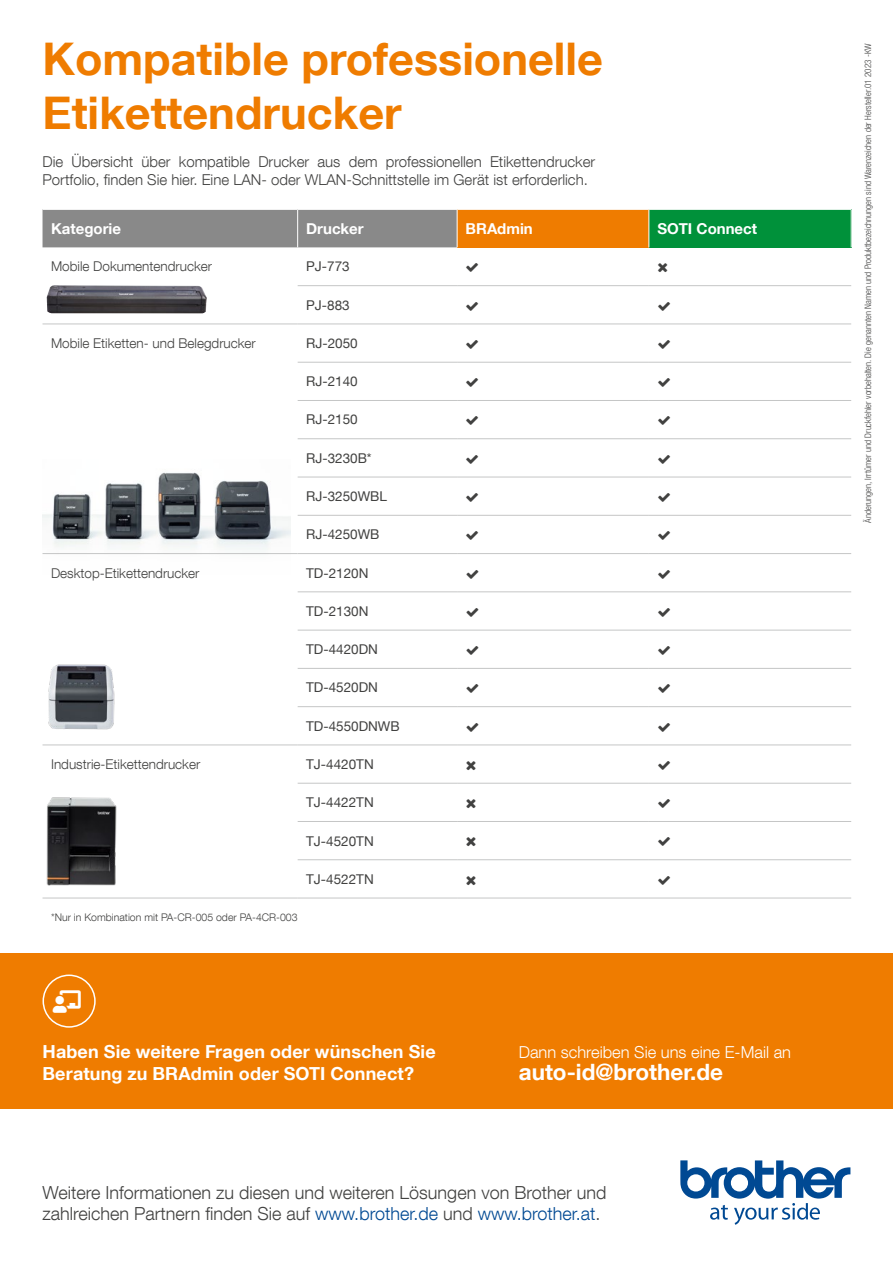
<style>
.page{position:relative;width:893px;height:1263px;background:#fff}
.page>*{position:absolute;margin:0;border:0;box-sizing:border-box;transform-origin:0 0}
.t1{font:700 45px/54px "Helvetica Neue LT Com";color:#ef7c00}
.t2{font:700 22.5px "Helvetica Neue LT Com";color:#fff}
.t3{font:300 18px/21.6px "Helvetica Neue LT Com";color:#414140}
.t4{font:700 18px/21.6px "Helvetica Neue LT Com";letter-spacing:.01em;color:#fff}
.t5{font:300 16.5px "Helvetica Neue LT Com";color:#fff}
.t6{font:300 15px/18px "Helvetica Neue LT Com";color:#414140}
.t7{font:700 15px "Helvetica Neue LT Com";color:#fff}
.t8{font:13.5px "Helvetica Neue LT Com";color:#414140}
.t9{font:300 13.5px "Helvetica Neue LT Com";color:#414140}
.t10{font:300 10.5px "Helvetica Neue LT Com";color:#414140}
.t11{font:300 condensed 9px "Helvetica Neue LT Com";color:#414140}
.s1{color:#004993}
</style>
<div class="page">
<img style="left:43px;top:472px;width:248px;height:83px">
<svg style="left:680px;top:1160px;width:170px;height:65px"></svg>
<div style="left:0;top:953px;width:893px;height:155px;background:#ef7c00"></div>
<div style="left:43px;top:974px;width:53px;height:54px;border:2px solid #fff;border-radius:50%"></div>
<div style="left:43px;top:210px;width:414px;height:37px;background:#898989"></div>
<div style="left:457px;top:209px;width:192px;height:38px;background:#ef7c00"></div>
<div style="left:649px;top:209px;width:202px;height:38px;background:#00913a"></div>
<hr style="left:298px;top:285px;width:159px;height:1px;background:#c5c6c6">
<hr style="left:457px;top:285px;width:192px;height:1px;background:#c5c6c6">
<hr style="left:649px;top:285px;width:202px;height:1px;background:#c5c6c6">
<hr style="left:297px;top:210px;width:1px;height:37px;background:#fff">
<hr style="left:457px;top:210px;width:1px;height:37px;background:#fff">
<hr style="left:648px;top:210px;width:1px;height:37px;background:#fff">
<hr style="left:457px;top:208px;width:192px;height:2px;background:#fff">
<hr style="left:649px;top:208px;width:203px;height:2px;background:#fff">
<hr style="left:43px;top:324px;width:255px;height:1px;background:#c5c6c6">
<hr style="left:298px;top:324px;width:159px;height:1px;background:#c5c6c6">
<hr style="left:457px;top:324px;width:192px;height:1px;background:#c5c6c6">
<hr style="left:649px;top:324px;width:202px;height:1px;background:#c5c6c6">
<hr style="left:298px;top:362px;width:159px;height:1px;background:#c5c6c6">
<hr style="left:457px;top:362px;width:192px;height:1px;background:#c5c6c6">
<hr style="left:649px;top:362px;width:202px;height:1px;background:#c5c6c6">
<hr style="left:298px;top:400px;width:159px;height:1px;background:#c5c6c6">
<hr style="left:298px;top:438px;width:159px;height:1px;background:#c5c6c6">
<hr style="left:457px;top:400px;width:192px;height:1px;background:#c5c6c6">
<hr style="left:457px;top:438px;width:192px;height:1px;background:#c5c6c6">
<hr style="left:649px;top:400px;width:202px;height:1px;background:#c5c6c6">
<hr style="left:649px;top:438px;width:202px;height:1px;background:#c5c6c6">
<hr style="left:43px;top:553px;width:255px;height:1px;background:#c5c6c6">
<hr style="left:43px;top:744px;width:255px;height:1px;background:#c5c6c6">
<hr style="left:43px;top:898px;width:255px;height:1px;background:#c5c6c6">
<hr style="left:298px;top:477px;width:159px;height:1px;background:#c5c6c6">
<hr style="left:298px;top:515px;width:159px;height:1px;background:#c5c6c6">
<hr style="left:298px;top:553px;width:159px;height:1px;background:#c5c6c6">
<hr style="left:298px;top:591px;width:159px;height:1px;background:#c5c6c6">
<hr style="left:298px;top:630px;width:159px;height:1px;background:#c5c6c6">
<hr style="left:298px;top:668px;width:159px;height:1px;background:#c5c6c6">
<hr style="left:298px;top:706px;width:159px;height:1px;background:#c5c6c6">
<hr style="left:298px;top:744px;width:159px;height:1px;background:#c5c6c6">
<hr style="left:298px;top:783px;width:159px;height:1px;background:#c5c6c6">
<hr style="left:298px;top:821px;width:159px;height:1px;background:#c5c6c6">
<hr style="left:298px;top:859px;width:159px;height:1px;background:#c5c6c6">
<hr style="left:298px;top:898px;width:159px;height:1px;background:#c5c6c6">
<hr style="left:457px;top:477px;width:192px;height:1px;background:#c5c6c6">
<hr style="left:457px;top:515px;width:192px;height:1px;background:#c5c6c6">
<hr style="left:457px;top:553px;width:192px;height:1px;background:#c5c6c6">
<hr style="left:457px;top:591px;width:192px;height:1px;background:#c5c6c6">
<hr style="left:457px;top:630px;width:192px;height:1px;background:#c5c6c6">
<hr style="left:457px;top:668px;width:192px;height:1px;background:#c5c6c6">
<hr style="left:457px;top:706px;width:192px;height:1px;background:#c5c6c6">
<hr style="left:457px;top:744px;width:192px;height:1px;background:#c5c6c6">
<hr style="left:457px;top:783px;width:192px;height:1px;background:#c5c6c6">
<hr style="left:457px;top:821px;width:192px;height:1px;background:#c5c6c6">
<hr style="left:457px;top:859px;width:192px;height:1px;background:#c5c6c6">
<hr style="left:457px;top:898px;width:192px;height:1px;background:#c5c6c6">
<hr style="left:649px;top:477px;width:202px;height:1px;background:#c5c6c6">
<hr style="left:649px;top:515px;width:202px;height:1px;background:#c5c6c6">
<hr style="left:649px;top:553px;width:202px;height:1px;background:#c5c6c6">
<hr style="left:649px;top:591px;width:202px;height:1px;background:#c5c6c6">
<hr style="left:649px;top:630px;width:202px;height:1px;background:#c5c6c6">
<hr style="left:649px;top:668px;width:202px;height:1px;background:#c5c6c6">
<hr style="left:649px;top:706px;width:202px;height:1px;background:#c5c6c6">
<hr style="left:649px;top:744px;width:202px;height:1px;background:#c5c6c6">
<hr style="left:649px;top:783px;width:202px;height:1px;background:#c5c6c6">
<hr style="left:649px;top:821px;width:202px;height:1px;background:#c5c6c6">
<hr style="left:649px;top:859px;width:202px;height:1px;background:#c5c6c6">
<hr style="left:649px;top:898px;width:202px;height:1px;background:#c5c6c6">
<img style="left:47px;top:285px;width:160px;height:28px">
<img style="left:48px;top:664px;width:67px;height:66px">
<img style="left:46px;top:797px;width:71px;height:89px">
<h1 class="t1" style="left:43px;top:30px;width:562px">Kompatible professionelle<br>Etikettendrucker</h1>
<p class="t6" style="left:43px;top:152px;width:554px">Die Übersicht über kompatible Drucker aus dem professionellen Etikettendrucker<br>Portfolio, finden Sie hier. Eine LAN- oder WLAN-Schnittstelle im Gerät ist erforderlich.</p>
<p class="t7" style="left:51px;top:219px;width:71px">Kategorie</p>
<p class="t7" style="left:306px;top:219px;width:59px">Drucker</p>
<p class="t7" style="left:466px;top:219px;width:69px">BRAdmin</p>
<p class="t7" style="left:657px;top:219px;width:101px">SOTI Connect</p>
<p class="t9" style="left:51px;top:258px;width:163px">Mobile Dokumentendrucker</p>
<p class="t8" style="left:306px;top:258px;width:45px">PJ-773</p>
<p class="t8" style="left:306px;top:296px;width:45px">PJ-883</p>
<p class="t9" style="left:51px;top:335px;width:206px">Mobile Etiketten- und Belegdrucker</p>
<p class="t8" style="left:306px;top:335px;width:53px">RJ-2050</p>
<p class="t8" style="left:306px;top:373px;width:53px">RJ-2140</p>
<p class="t8" style="left:306px;top:411px;width:53px">RJ-2150</p>
<p class="t8" style="left:306px;top:450px;width:67px">RJ-3230B*</p>
<p class="t8" style="left:306px;top:488px;width:82px">RJ-3250WBL</p>
<p class="t8" style="left:306px;top:526px;width:75px">RJ-4250WB</p>
<p class="t9" style="left:51px;top:564px;width:150px">Desktop-Etikettendrucker</p>
<p class="t8" style="left:306px;top:564px;width:64px">TD-2120N</p>
<p class="t8" style="left:306px;top:603px;width:64px">TD-2130N</p>
<p class="t8" style="left:306px;top:641px;width:73px">TD-4420DN</p>
<p class="t8" style="left:306px;top:679px;width:73px">TD-4520DN</p>
<p class="t8" style="left:306px;top:717px;width:95px">TD-4550DNWB</p>
<p class="t9" style="left:51px;top:756px;width:151px">Industrie-Etikettendrucker</p>
<p class="t8" style="left:306px;top:756px;width:69px">TJ-4420TN</p>
<p class="t8" style="left:306px;top:794px;width:69px">TJ-4422TN</p>
<p class="t8" style="left:306px;top:832px;width:69px">TJ-4520TN</p>
<p class="t8" style="left:306px;top:871px;width:69px">TJ-4522TN</p>
<p class="t10" style="left:51px;top:911px;width:248px">*Nur in Kombination mit PA-CR-005 oder PA-4CR-003</p>
<p class="t4" style="left:43px;top:1040px;width:395px">Haben Sie weitere Fragen oder wünschen Sie<br>Beratung zu BRAdmin oder SOTI Connect?</p>
<p class="t5" style="left:519px;top:1041px;width:274px">Dann schreiben Sie uns eine E-Mail an</p>
<h2 class="t2" style="left:519px;top:1058px;width:206px">auto-id@brother.de</h2>
<p class="t3" style="left:43px;top:1181px;width:565px">Weitere Informationen zu diesen und weiteren Lösungen von Brother und zahlreichen Partnern finden Sie auf <span class="s1">www.brother.de</span> und <span class="s1">www.brother.at</span>.</p>
<p class="t11" style="left:863px;top:523px;width:481px;rotate:-90deg">Änderungen, Irrtümer und Druckfehler vorbehalten. Die genannten Namen und Produktbezeichnungen sind Warenzeichen der Hersteller.01 2023 -KW</p>
</div>
